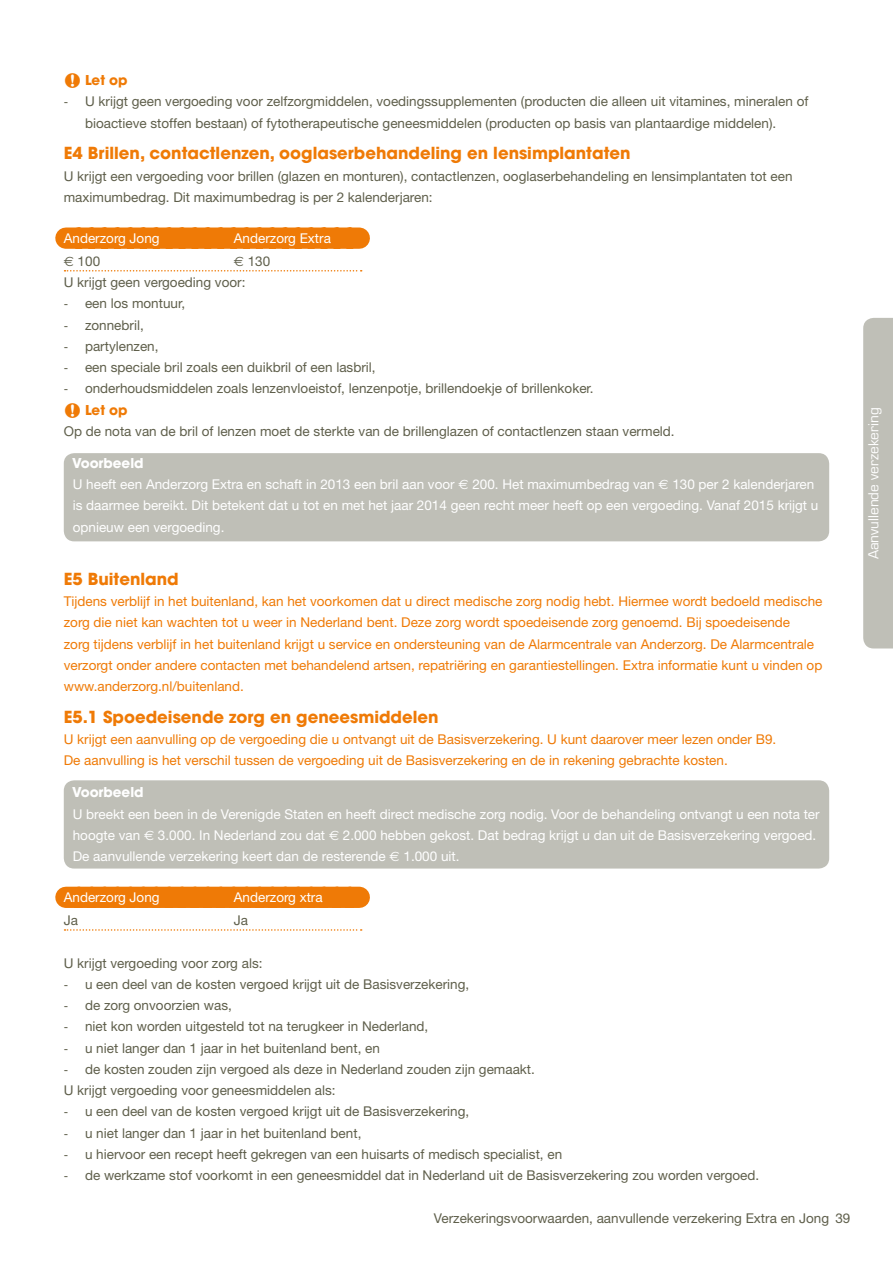
<style>
.page{position:relative;width:893px;height:1263px;background:#fff}
.page>*{position:absolute;margin:0;border:0;box-sizing:border-box;transform-origin:0 0}
.t1{font:700 16.5px "Avant Garde";color:#ef7a06}
.t2{font:13.5px/21.3px "Helvetica Neue";color:#5f5f4b}
.t3{font:13.5px/21.3px "Helvetica Neue";color:#ef7a06}
.t4{font:13.5px/21.3px "Helvetica Neue";color:#fff}
.t5{font:13.5px "Eurostile";color:#fff}
.t6{font:700 13.5px "Avant Garde";color:#fff}
.t7{font:700 13.5px "Avant Garde";color:#ef7a06}
.s1{font-family:"The Mix"}
.s2{font-family:"Euro Sans"}
</style>
<div class="page">
<div style="left:863px;top:318px;width:30px;height:330px;background:#bfbfb7"></div>
<div style="left:64px;top:453px;width:765px;height:88px;background:#bfbfb7;border-radius:10px"></div>
<div style="left:64px;top:780px;width:765px;height:88px;background:#bfbfb7;border-radius:10px"></div>
<div style="left:66px;top:227px;width:293px;height:22px;background:#ef7a06"></div>
<svg style="left:65px;top:270px;width:297px;height:2px"></svg>
<div style="left:66px;top:887px;width:293px;height:21px;background:#ef7a06"></div>
<svg style="left:65px;top:929px;width:297px;height:2px"></svg>
<p class="t7" style="left:85px;top:71px;width:44px">Let op</p>
<p class="t2" style="left:85px;top:91px;width:725px;text-indent:-21px"><span class="s1">-</span> U krijgt geen vergoeding voor zelfzorgmiddelen, voedingssupplementen (producten die alleen uit vitamines, mineralen of bioactieve stoffen bestaan) of fytotherapeutische geneesmiddelen (producten op basis van plantaardige middelen).</p>
<p class="t1" style="left:64px;top:143px;width:568px">E4 Brillen, contactlenzen, ooglaserbehandeling en lensimplantaten</p>
<p class="t2" style="left:64px;top:165px;width:730px">U krijgt een vergoeding voor brillen (glazen en monturen), contactlenzen, ooglaserbehandeling en lensimplantaten tot een maximumbedrag. Dit maximumbedrag is per 2 kalenderjaren:</p>
<p class="t4" style="left:64px;top:227px;width:97px">Anderzorg Jong</p>
<p class="t4" style="left:234px;top:227px;width:99px">Anderzorg Extra</p>
<p class="t2" style="left:64px;top:250px;width:38px"><span class="s2">€</span> 100</p>
<p class="t2" style="left:64px;top:250px;width:208px;text-indent:170px"><span class="s2">€</span> 130<br>U krijgt geen vergoeding voor:</p>
<p class="t2" style="left:64px;top:293px;width:123px"><span class="s1">-</span> een los montuur,</p>
<p class="t2" style="left:64px;top:314px;width:82px"><span class="s1">-</span> zonnebril,</p>
<p class="t2" style="left:64px;top:335px;width:96px"><span class="s1">-</span> partylenzen,</p>
<p class="t2" style="left:64px;top:356px;width:313px"><span class="s1">-</span> een speciale bril zoals een duikbril of een lasbril,</p>
<p class="t2" style="left:64px;top:378px;width:531px"><span class="s1">-</span> onderhoudsmiddelen zoals lenzenvloeistof, lenzenpotje, brillendoekje of brillenkoker.</p>
<p class="t7" style="left:85px;top:401px;width:44px">Let op</p>
<p class="t2" style="left:64px;top:420px;width:612px">Op de nota van de bril of lenzen moet de sterkte van de brillenglazen of contactlenzen staan vermeld.</p>
<p class="t6" style="left:72px;top:454px;width:73px">Voorbeeld</p>
<p class="t4" style="left:73px;top:473px;width:747px">U heeft een Anderzorg Extra en schaft in 2013 een bril aan voor <span class="s2">€</span> 200. Het maximumbedrag van <span class="s2">€</span> 130 per 2 kalenderjaren is daarmee bereikt. Dit betekent dat u tot en met het jaar 2014 geen recht meer heeft op een vergoeding. Vanaf 2015 krijgt u opnieuw een vergoeding.</p>
<p class="t1" style="left:64px;top:568px;width:117px">E5 Buitenland</p>
<p class="t3" style="left:64px;top:590px;width:760px">Tijdens verblijf in het buitenland, kan het voorkomen dat u direct medische zorg nodig hebt. Hiermee wordt bedoeld medische zorg die niet kan wachten tot u weer in Nederland bent. Deze zorg wordt spoedeisende zorg genoemd. Bij spoedeisende<br>zorg tijdens verblijf in het buitenland krijgt u service en ondersteuning van de Alarmcentrale van Anderzorg. De Alarmcentrale verzorgt onder andere contacten met behandelend artsen, repatriëring en garantiestellingen. Extra informatie kunt u vinden op www.anderzorg.nl/buitenland.</p>
<p class="t1" style="left:64px;top:706px;width:376px">E5.1 Spoedeisende zorg en geneesmiddelen</p>
<p class="t3" style="left:64px;top:729px;width:714px">U krijgt een aanvulling op de vergoeding die u ontvangt uit de Basisverzekering. U kunt daarover meer lezen onder B9.<br>De aanvulling is het verschil tussen de vergoeding uit de Basisverzekering en de in rekening gebrachte kosten.</p>
<p class="t6" style="left:72px;top:784px;width:73px">Voorbeeld</p>
<p class="t4" style="left:73px;top:803px;width:748px">U breekt een been in de Verenigde Staten en heeft direct medische zorg nodig. Voor de behandeling ontvangt u een nota ter hoogte van <span class="s2">€</span> 3.000. In Nederland zou dat <span class="s2">€</span> 2.000 hebben gekost. Dat bedrag krijgt u dan uit de Basisverzekering vergoed.<br>De aanvullende verzekering keert dan de resterende <span class="s2">€</span> 1.000 uit.</p>
<p class="t4" style="left:64px;top:886px;width:97px">Anderzorg Jong</p>
<p class="t4" style="left:234px;top:886px;width:90px">Anderzorg xtra</p>
<p class="t2" style="left:64px;top:909px;width:16px">Ja</p>
<p class="t2" style="left:234px;top:909px;width:16px">Ja</p>
<p class="t2" style="left:64px;top:952px;width:200px">U krijgt vergoeding voor zorg als:</p>
<p class="t2" style="left:64px;top:973px;width:407px"><span class="s1">-</span> u een deel van de kosten vergoed krijgt uit de Basisverzekering,</p>
<p class="t2" style="left:64px;top:994px;width:170px"><span class="s1">-</span> de zorg onvoorzien was,</p>
<p class="t2" style="left:64px;top:1016px;width:366px"><span class="s1">-</span> niet kon worden uitgesteld tot na terugkeer in Nederland,</p>
<p class="t2" style="left:64px;top:1037px;width:318px"><span class="s1">-</span> u niet langer dan 1 jaar in het buitenland bent, en</p>
<p class="t2" style="left:64px;top:1058px;width:473px"><span class="s1">-</span> de kosten zouden zijn vergoed als deze in Nederland zouden zijn gemaakt.<br>U krijgt vergoeding voor geneesmiddelen als:</p>
<p class="t2" style="left:64px;top:1101px;width:407px"><span class="s1">-</span> u een deel van de kosten vergoed krijgt uit de Basisverzekering,</p>
<p class="t2" style="left:64px;top:1122px;width:299px"><span class="s1">-</span> u niet langer dan 1 jaar in het buitenland bent,</p>
<p class="t2" style="left:64px;top:1143px;width:500px"><span class="s1">-</span> u hiervoor een recept heeft gekregen van een huisarts of medisch specialist, en</p>
<p class="t2" style="left:64px;top:1164px;width:697px"><span class="s1">-</span> de werkzame stof voorkomt in een geneesmiddel dat in Nederland uit de Basisverzekering zou worden vergoed.</p>
<p class="t2" style="left:434px;top:1207px;width:418px">Verzekeringsvoorwaarden, aanvullende verzekering Extra en Jong 39</p>
<p class="t5" style="left:865px;top:559px;width:153px;rotate:-90deg">Aanvullende verzekering</p>
</div>
